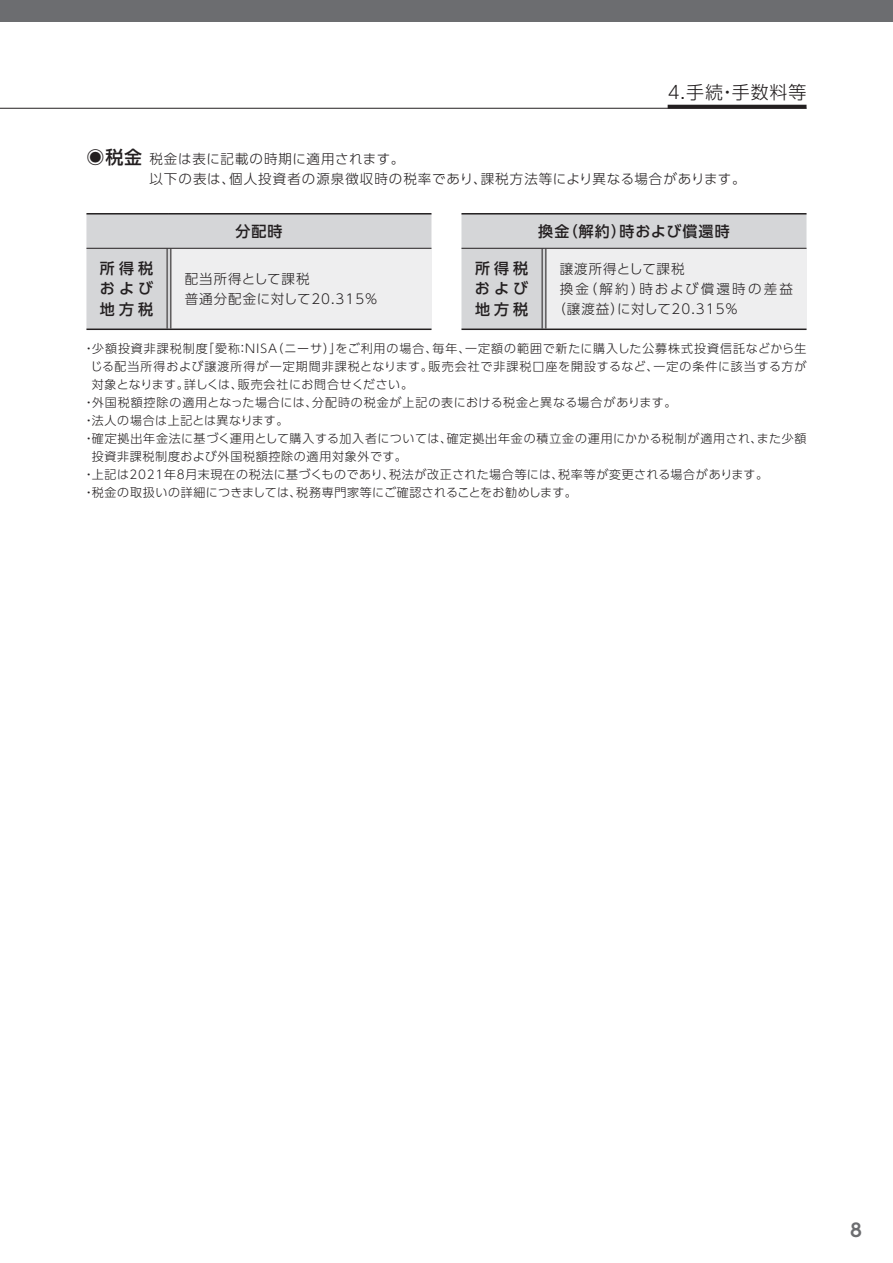
<style>
.page{position:relative;width:893px;height:1263px;background:#fff}
.page>*{position:absolute;margin:0;border:0;box-sizing:border-box;transform-origin:0 0}
.t1{font:300 18px "UD Shin Go Pro";letter-spacing:.05em;color:#231f20}
.t2{font:700 18px "UD Shin Go Pro De";color:#6c6d70}
.t3{font:500 15px/20.2px "UD Shin Go Pro";letter-spacing:.275em;color:#231f20;text-align:justify}
.t4{font:500 15px "UD Shin Go Pro";letter-spacing:.075em;color:#231f20}
.t5{font:300 13.5px/20.2px "UD Shin Go Pro";letter-spacing:.075em;color:#231f20}
.t6{font:300 13.5px "UD Shin Go Pro";letter-spacing:.165em;color:#231f20}
.t7{font:300 12px "UD Shin Go Pro";letter-spacing:.06em;color:#231f20}
.t8{font:300 12px "UD Shin Go Pro";letter-spacing:.03em;color:#231f20}
.t9{font:300 12px "UD Shin Go Pro";letter-spacing:.08em;color:#231f20}
.t10{font:300 12px "UD Shin Go Pro";letter-spacing:.085em;color:#231f20}
.t11{font:300 12px "UD Shin Go Pro";letter-spacing:.04em;color:#231f20}
.s1{font-weight:500;font-size:18px}
</style>
<div class="page">
<div style="left:0;top:0;width:893px;height:21px;background:#6c6d70"></div>
<svg style="left:86px;top:214px;width:720px;height:115px;background:#d7d8da"></svg>
<div style="left:169px;top:248px;width:262px;height:81px;background:#eeeeef"></div>
<div style="left:544px;top:248px;width:262px;height:81px;background:#eeeeef"></div>
<hr style="left:542px;top:249px;width:4px;height:80px;background:#d5d6d8">
<hr style="left:167px;top:249px;width:4px;height:80px;background:#d5d6d8">
<hr style="left:86px;top:213px;width:83px;height:2px;background:#231f20">
<hr style="left:169px;top:213px;width:262px;height:2px;background:#231f20">
<hr style="left:461px;top:213px;width:83px;height:2px;background:#231f20">
<hr style="left:544px;top:213px;width:262px;height:2px;background:#231f20">
<hr style="left:542px;top:249px;width:1px;height:80px;background:#231f20">
<hr style="left:545px;top:249px;width:1px;height:80px;background:#231f20">
<hr style="left:167px;top:249px;width:1px;height:80px;background:#231f20">
<hr style="left:170px;top:249px;width:1px;height:80px;background:#231f20">
<hr style="left:86px;top:248px;width:83px;height:1px;background:#231f20">
<hr style="left:169px;top:248px;width:262px;height:1px;background:#231f20">
<hr style="left:461px;top:248px;width:83px;height:1px;background:#231f20">
<hr style="left:544px;top:248px;width:262px;height:1px;background:#231f20">
<hr style="left:86px;top:329px;width:83px;height:1px;background:#231f20">
<hr style="left:169px;top:329px;width:262px;height:1px;background:#231f20">
<hr style="left:461px;top:329px;width:83px;height:1px;background:#231f20">
<hr style="left:544px;top:329px;width:262px;height:1px;background:#231f20">
<hr style="left:0;top:108px;width:806px;height:1px;background:#231f20">
<div style="left:668px;top:105px;width:138px;height:4px;border:2px solid #231f20"></div>
<h1 class="t1" style="left:668px;top:77px;width:140px">4.手続・手数料等</h1>
<p class="t5" style="left:149px;top:148px;width:598px;text-indent:-63px"><span class="s1">◉税金</span>税金は表に記載の時期に適用されます。<br>以下の表は、個人投資者の源泉徴収時の税率であり、課税方法等により異なる場合があります。</p>
<p class="t3" style="left:235px;top:220px;width:49px">分配時</p>
<p class="t4" style="left:538px;top:219px;width:193px">換金（解約）時および償還時</p>
<p class="t3" style="left:100px;top:258px;width:55px">所得税および地方税</p>
<p class="t5" style="left:185px;top:268px;width:195px">配当所得として課税<br>普通分配金に対して20.315％</p>
<p class="t3" style="left:475px;top:258px;width:55px">所得税および地方税</p>
<p class="t5" style="left:560px;top:258px;width:126px">譲渡所得として課税</p>
<p class="t6" style="left:560px;top:278px;width:235px">換金（解約）時および償還時の差益</p>
<p class="t5" style="left:552px;top:298px;width:187px">（譲渡益）に対して20.315％</p>
<p class="t9" style="left:83px;top:339px;width:725px">・少額投資非課税制度「愛称：NISA（ニーサ）」をご利用の場合、毎年、一定額の範囲で新たに購入した公募株式投資信託などから生</p>
<p class="t10" style="left:90px;top:357px;width:718px">じる配当所得および譲渡所得が一定期間非課税となります。販売会社で非課税口座を開設するなど、一定の条件に該当する方が</p>
<p class="t8" style="left:92px;top:375px;width:323px">対象となります。詳しくは、販売会社にお問合せください。</p>
<p class="t7" style="left:83px;top:393px;width:595px">・外国税額控除の適用となった場合には、分配時の税金が上記の表における税金と異なる場合があります。</p>
<p class="t11" style="left:83px;top:411px;width:207px">・法人の場合は上記とは異なります。</p>
<p class="t7" style="left:83px;top:429px;width:725px">・確定拠出年金法に基づく運用として購入する加入者については、確定拠出年金の積立金の運用にかかる税制が適用され、また少額</p>
<p class="t7" style="left:92px;top:447px;width:317px">投資非課税制度および外国税額控除の適用対象外です。</p>
<p class="t7" style="left:83px;top:465px;width:687px">・上記は2021年8月末現在の税法に基づくものであり、税法が改正された場合等には、税率等が変更される場合があります。</p>
<p class="t8" style="left:83px;top:483px;width:495px">・税金の取扱いの詳細につきましては、税務専門家等にご確認されることをお勧めします。</p>
<h1 class="t2" style="left:850px;top:1215px;width:13px">8</h1>
</div>
